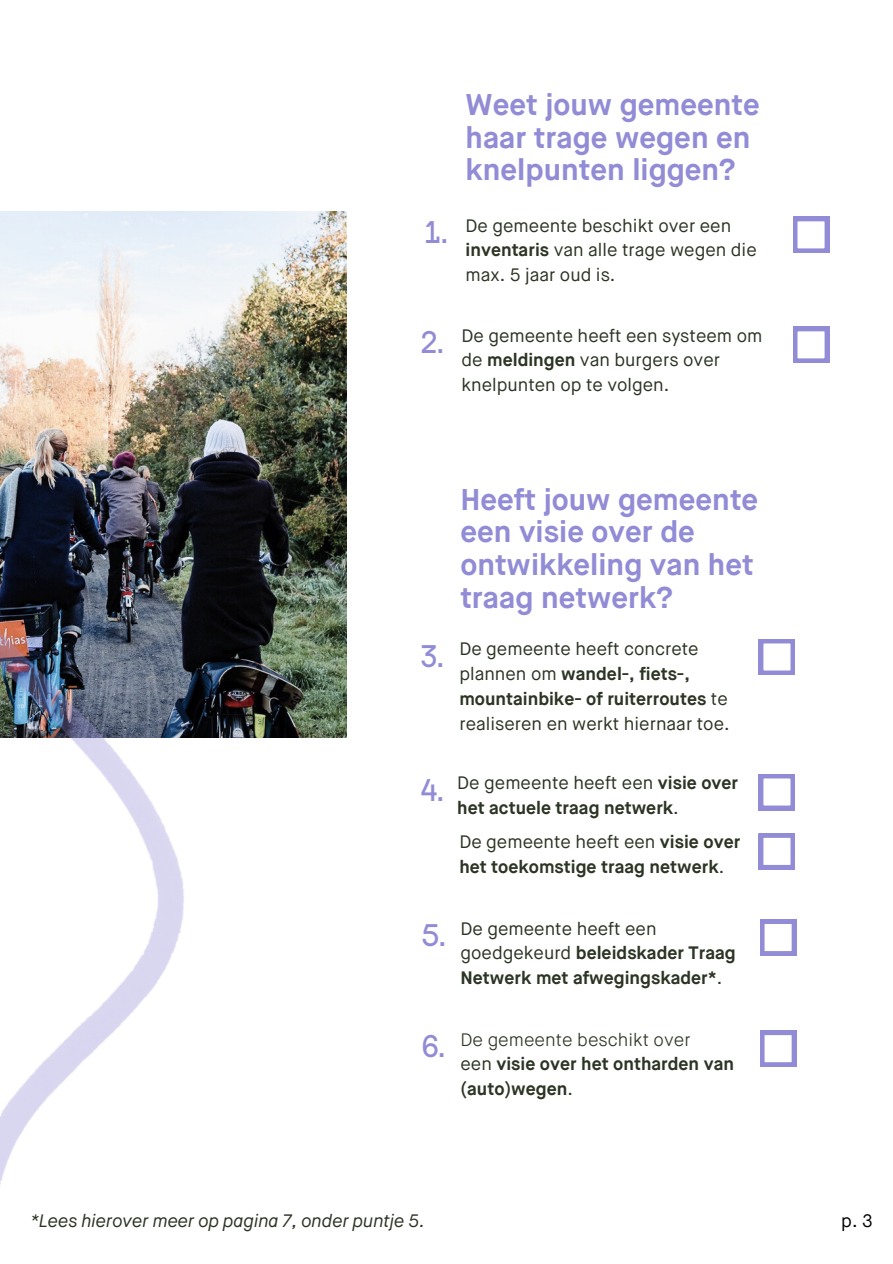
<style>
.page{position:relative;width:893px;height:1264px;background:#fff}
.page>*{position:absolute;margin:0;border:0;box-sizing:border-box;transform-origin:0 0}
.t1{font:700 30px/32.5px "Maison Neue";color:#918cd5}
.t2{font:30px "Fugue Head";color:#918cd5}
.t3{font:18px/24.8px "Maison Neue";color:#2c3424}
.t4{font:700 18px/24.8px "Maison Neue";color:#2c3424}
.t5{font:italic 18px "Maison Neue";color:#2c3424}
.t6{font:300 18px "Maison Neue";color:#2c3424}
.t7{font:18px "Maison Neue";color:#000}
.s1{font-weight:700}
.s2{font-weight:400}
</style>
<div class="page">
<svg style="left:759px;top:639px;width:35px;height:36px"></svg>
<svg style="left:760px;top:919px;width:36px;height:36px"></svg>
<svg style="left:760px;top:1030px;width:36px;height:36px"></svg>
<svg style="left:759px;top:774px;width:35px;height:36px"></svg>
<svg style="left:759px;top:833px;width:35px;height:36px"></svg>
<img style="left:0;top:211px;width:347px;height:973px">
<svg style="left:793px;top:217px;width:36px;height:36px"></svg>
<svg style="left:793px;top:327px;width:36px;height:36px"></svg>
<p class="t2" style="left:425px;top:215px;width:24px">1.</p>
<p class="t1" style="left:465px;top:91px;width:296px">Weet jouw gemeente haar trage wegen en knelpunten liggen?</p>
<p class="t3" style="left:465px;top:214px;width:293px">De gemeente beschikt over een <span class="s1">inventaris</span> van alle trage wegen die max. 5 jaar oud is.</p>
<p class="t2" style="left:421px;top:325px;width:25px">2.</p>
<p class="t3" style="left:461px;top:324px;width:302px">De gemeente heeft een systeem om de <span class="s1">meldingen</span> van burgers over knelpunten op te volgen.</p>
<p class="t2" style="left:421px;top:638px;width:25px">3.</p>
<p class="t1" style="left:460px;top:485px;width:299px">Heeft jouw gemeente een visie over de ontwikkeling van het traag netwerk?</p>
<p class="t3" style="left:459px;top:638px;width:272px">De gemeente heeft concrete plannen om <span class="s1">wandel-, fiets-, mountainbike- of ruiterroutes</span> te realiseren en werkt hiernaar toe.</p>
<p class="t2" style="left:421px;top:772px;width:25px">4.</p>
<p class="t4" style="left:457px;top:771px;width:282px"><span class="s2">De gemeente heeft een</span> visie over het actuele traag netwerk<span class="s2">.</span></p>
<p class="t4" style="left:459px;top:831px;width:282px"><span class="s2">De gemeente heeft een</span> visie over het toekomstige traag netwerk<span class="s2">.</span></p>
<p class="t2" style="left:422px;top:917px;width:25px">5.</p>
<p class="t4" style="left:460px;top:917px;width:277px"><span class="s2">De gemeente heeft een goedgekeurd</span> beleidskader Traag<br>Netwerk met afwegingskader*<span class="s2">.</span></p>
<p class="t2" style="left:422px;top:1028px;width:25px">6.</p>
<p class="t6" style="left:460px;top:1031px;width:231px">De gemeente beschikt over</p>
<p class="t4" style="left:460px;top:1053px;width:275px"><span class="s2">een</span> visie over het ontharden van (auto)wegen<span class="s2">.</span></p>
<p class="t5" style="left:31px;top:1212px;width:395px">*Lees hierover meer op pagina 7, onder puntje 5.</p>
<p class="t7" style="left:841px;top:1212px;width:33px">p. 3</p>
</div>
